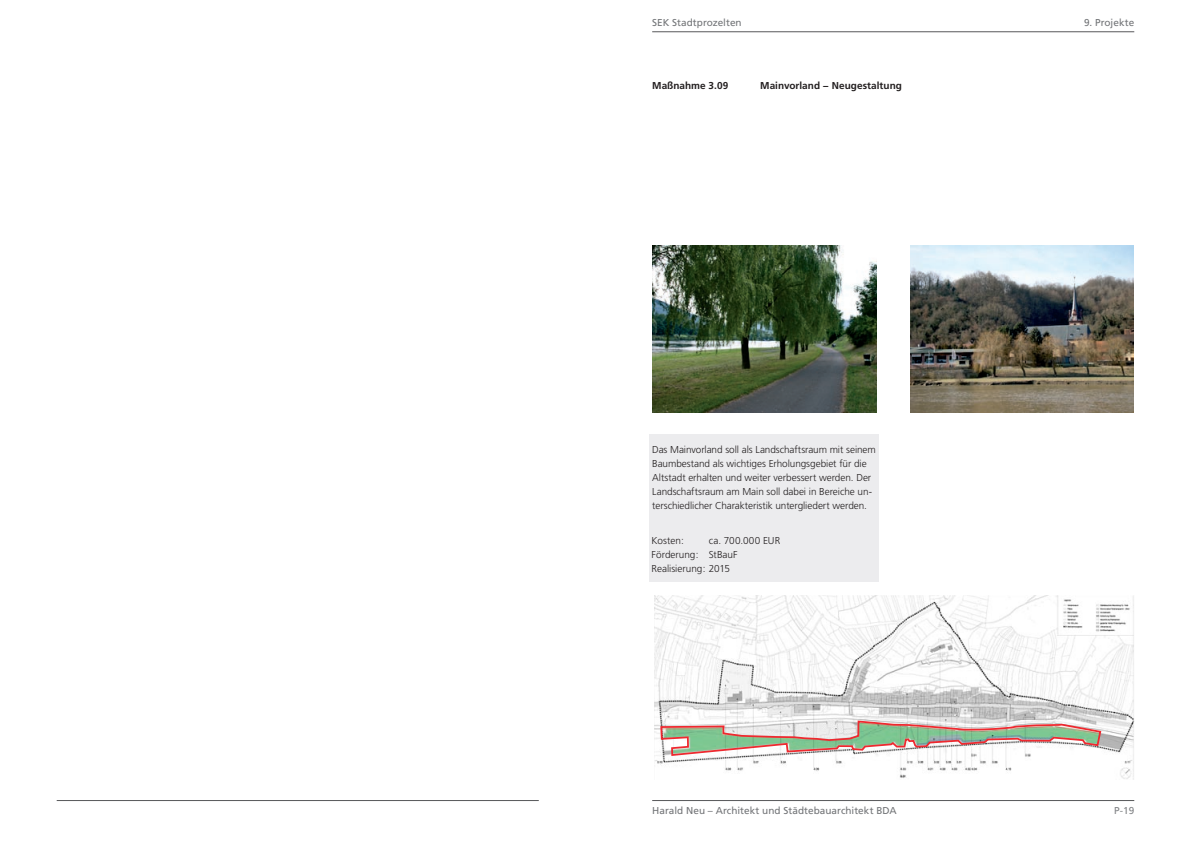
<style>
.page{position:relative;width:1191px;height:842px;background:#fff}
.page>*{position:absolute;margin:0;border:0;box-sizing:border-box;transform-origin:0 0}
.Normal__Web{font:300 10px/14px "Frutiger";letter-spacing:-.005em;color:#231f20}
.t1{font:10px "Frutiger";color:#727477}
.überschriften{font:700 10px "Frutiger";letter-spacing:.005em;color:#231f20}
.t2{font:10px "Frutiger";color:#808285}
</style>
<div class="page">
<div style="left:649px;top:434px;width:230px;height:148px;background:#ececee"></div>
<hr style="left:57px;top:800px;width:482px;height:1px;background:#57585a">
<hr style="left:652px;top:800px;width:482px;height:1px;background:#57585a">
<hr style="left:652px;top:32px;width:482px;height:1px;background:#57585a">
<img style="left:652px;top:245px;width:224px;height:168px">
<img style="left:910px;top:245px;width:223px;height:168px">
<img style="left:654px;top:596px;width:480px;height:184px">
<svg style="left:659px;top:719px;width:443px;height:38px"></svg>
<p class="t1" style="left:652px;top:17px;width:91px">SEK Stadtprozelten</p>
<p class="überschriften" style="left:652px;top:80px;width:78px">Maßnahme 3.09</p>
<p class="überschriften" style="left:760px;top:80px;width:143px">Mainvorland − Neugestaltung</p>
<p class="Normal__Web" style="left:652px;top:443px;width:225px">Das Mainvorland soll als Landschaftsraum mit seinem Baumbestand als wichtiges Erholungsgebiet für die Altstadt erhalten und weiter verbessert werden. Der Landschaftsraum am Main soll dabei in Bereiche un&shy;terschiedlicher Charakteristik untergliedert werden.</p>
<p class="Normal__Web" style="left:709px;top:534px;width:73px">ca. 700.000 EUR</p>
<p class="Normal__Web" style="left:709px;top:548px;width:30px">StBauF</p>
<p class="Normal__Web" style="left:651px;top:534px;width:80px">Kosten:<br>Förderung:<br>Realisierung: 2015</p>
<p class="t1" style="left:1084px;top:16px;width:52px">9. Projekte</p>
<p class="t1" style="left:652px;top:805px;width:246px">Harald Neu – Architekt und Städtebauarchitekt BDA</p>
<p class="t2" style="left:1114px;top:805px;width:22px">P-19</p>
</div>
